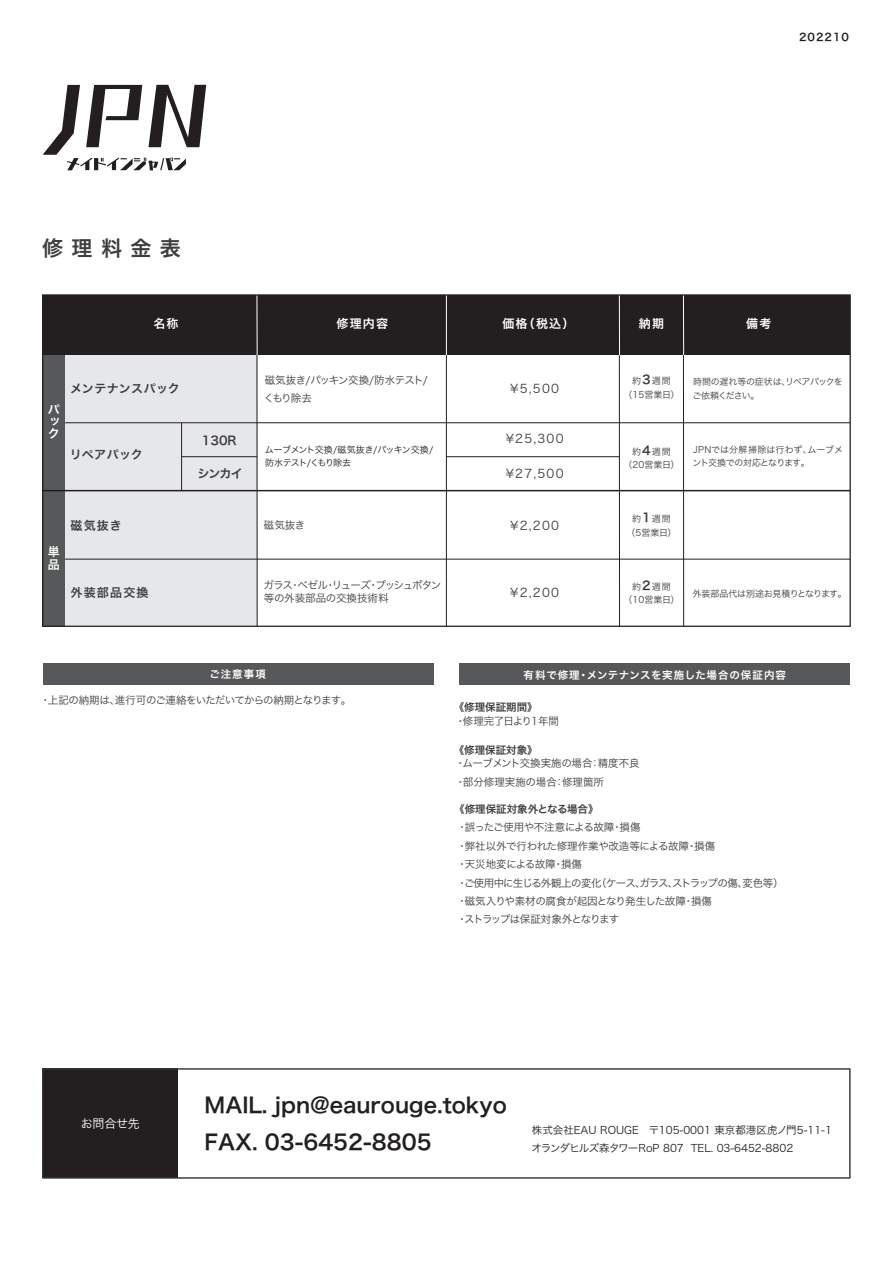
<style>
.page{position:relative;width:893px;height:1263px;background:#fff}
.page>*{position:absolute;margin:0;border:0;box-sizing:border-box;transform-origin:0 0}
.t1{font:21px/36.8px "Hira Kaku Pro N W6";color:#231f20}
.t2{font:21px "Hira Kaku Pro N W6";letter-spacing:.4em;color:#3e3e3f}
.t3{font:12px "Hira Kaku Pro N W6";letter-spacing:.03em;color:#3e3e3f}
.t4{font:12px "Hira Kaku Pro N W3";letter-spacing:.1em;color:#3e3e3f}
.t5{font:12px/12px "Hira Kaku Pro N W6";letter-spacing:.1em;color:#fff;text-align:justify}
.t6{font:12px "Hira Kaku Pro N W3";letter-spacing:-.025em;color:#fff}
.t7{font:10.5px/18.5px "Hira Kaku Pro N W3";letter-spacing:-.04em;color:#3e3e3f}
.t8{font:10.5px/18.3px "Hira Kaku Pro N W3";color:#231f20}
.t9{font:10.5px/18.3px "Hira Kaku Pro N W3";color:#3e3e3f}
.t10{font:10.5px "Hira Kaku Pro N W3";letter-spacing:-.07em;color:#3e3e3f}
.t11{font:10.5px "Hira Kaku Pro N W6";color:#3e3e3f}
.t12{font:10.5px "Hira Kaku Pro N W6";letter-spacing:.08em;color:#fff}
.t13{font:10.5px/18px "Hira Kaku Pro N W3";letter-spacing:-.065em;color:#3e3e3f}
.t14{font:10.5px "Hira Kaku Pro N W6";letter-spacing:.1em;color:#231f20}
.t15{font:9px/13.2px "Hira Kaku Pro N W3";letter-spacing:-.025em;color:#3e3e3f;text-align:center}
.t16{font:9px/13.5px "Hira Kaku Pro N W3";letter-spacing:-.045em;color:#231f20}
.s1{font-family:"Hira Kaku Pro N W6";font-size:12px}
</style>
<div class="page">
<div style="left:459px;top:663px;width:391px;height:22px;background:#57585a"></div>
<div style="left:43px;top:295px;width:807px;height:60px;background:#231f20"></div>
<div style="left:43px;top:355px;width:22px;height:271px;background:#57585a"></div>
<div style="left:65px;top:355px;width:192px;height:271px;background:#e6e7e9"></div>
<hr style="left:446px;top:456px;width:173px;height:1px;background:#231f20">
<hr style="left:182px;top:456px;width:75px;height:1px;background:#231f20">
<hr style="left:65px;top:422px;width:785px;height:1px;background:#231f20">
<hr style="left:65px;top:559px;width:785px;height:1px;background:#231f20">
<hr style="left:43px;top:490px;width:807px;height:1px;background:#231f20">
<hr style="left:181px;top:423px;width:1px;height:68px;background:#231f20">
<hr style="left:257px;top:355px;width:1px;height:271px;background:#231f20">
<hr style="left:619px;top:355px;width:1px;height:271px;background:#231f20">
<hr style="left:683px;top:355px;width:1px;height:271px;background:#231f20">
<hr style="left:446px;top:355px;width:1px;height:271px;background:#231f20">
<hr style="left:257px;top:295px;width:1px;height:60px;background:#fff">
<hr style="left:619px;top:295px;width:1px;height:60px;background:#fff">
<hr style="left:683px;top:295px;width:1px;height:60px;background:#fff">
<hr style="left:446px;top:295px;width:1px;height:60px;background:#fff">
<div style="left:43px;top:663px;width:390px;height:22px;background:#57585a"></div>
<div style="left:43px;top:1069px;width:135px;height:109px;background:#231f20"></div>
<div style="left:42px;top:1068px;width:808px;height:110px;border:1px solid #3e3e3f"></div>
<svg style="left:43px;top:85px;width:163px;height:85px"></svg>
<p class="t14" style="left:799px;top:28px;width:52px">202210</p>
<h1 class="t2" style="left:42px;top:229px;width:140px">修理料金表</h1>
<p class="t5" style="left:153px;top:317px;width:27px">名称</p>
<p class="t5" style="left:337px;top:317px;width:53px">修理内容</p>
<p class="t5" style="left:502px;top:317px;width:73px">価格（税込）</p>
<p class="t5" style="left:639px;top:317px;width:27px">納期</p>
<p class="t5" style="left:746px;top:317px;width:27px">備考</p>
<p class="t5" style="left:48px;top:403px;width:13px">パック</p>
<p class="t3" style="left:70px;top:378px;width:111px">メンテナンスパック</p>
<p class="t3" style="left:70px;top:444px;width:75px">リペアパック</p>
<p class="t3" style="left:202px;top:429px;width:36px">130R</p>
<p class="t3" style="left:197px;top:463px;width:47px">シンカイ</p>
<p class="t13" style="left:264px;top:371px;width:166px">磁気抜き/パッキン交換/防水テスト/くもり除去</p>
<p class="t16" style="left:265px;top:442px;width:170px">ムーブメント交換/磁気抜き/パッキン交換/防水テスト/くもり除去</p>
<p class="t4" style="left:510px;top:378px;width:50px">¥5,500</p>
<p class="t4" style="left:506px;top:428px;width:59px">¥25,300</p>
<p class="t4" style="left:506px;top:463px;width:59px">¥27,500</p>
<p class="t5" style="left:48px;top:544px;width:13px;line-height:13.2px">単品</p>
<p class="t3" style="left:71px;top:514px;width:53px">磁気抜き</p>
<p class="t4" style="left:510px;top:515px;width:50px">¥2,200</p>
<p class="t7" style="left:264px;top:515px;width:43px">磁気抜き</p>
<p class="t3" style="left:71px;top:581px;width:79px">外装部品交換</p>
<p class="t7" style="left:263px;top:577px;width:180px;line-height:13.5px">ガラス・ベゼル・リューズ・プッシュボタン等の外装部品の交換技術料</p>
<p class="t4" style="left:510px;top:581px;width:50px">¥2,200</p>
<p class="t15" style="left:632px;top:374px;width:40px">約<span class="s1">3</span>週間</p>
<p class="t15" style="left:624px;top:387px;width:58px">（15営業日）</p>
<p class="t15" style="left:632px;top:444px;width:40px">約<span class="s1">4</span>週間</p>
<p class="t15" style="left:624px;top:457px;width:58px">（20営業日）</p>
<p class="t15" style="left:626px;top:512px;width:52px">約<span class="s1">1</span>週間（5営業日）</p>
<p class="t15" style="left:624px;top:579px;width:58px">約<span class="s1">2</span>週間（10営業日）</p>
<p class="t15" style="left:692px;top:374px;width:152px;text-align:left">時間の遅れ等の症状は、リペアパックをご依頼ください。</p>
<p class="t15" style="left:692px;top:442px;width:152px;text-align:left">JPNでは分解掃除は行わず、ムーブメント交換での対応となります。</p>
<p class="t15" style="left:692px;top:586px;width:156px">外装部品代は別途お見積りとなります。</p>
<p class="t12" style="left:210px;top:664px;width:58px">ご注意事項</p>
<p class="t12" style="left:524px;top:665px;width:264px">有料で修理・メンテナンスを実施した場合の保証内容</p>
<p class="t10" style="left:40px;top:690px;width:313px">・上記の納期は、進行可のご連絡をいただいてからの納期となります。</p>
<p class="t11" style="left:454px;top:698px;width:85px">《修理保証期間》</p>
<p class="t11" style="left:454px;top:740px;width:85px">《修理保証対象》</p>
<p class="t7" style="left:455px;top:711px;width:106px">・修理完了日より1年間</p>
<p class="t9" style="left:455px;top:753px;width:186px">・ムーブメント交換実施の場合：精度不良・部分修理実施の場合：修理箇所</p>
<p class="t11" style="left:454px;top:799px;width:146px">《修理保証対象外となる場合》</p>
<p class="t7" style="left:457px;top:817px;width:328px">・誤ったご使用や不注意による故障・損傷<br>・弊社以外で行われた修理作業や改造等による故障・損傷<br>・天災地変による故障・損傷<br>・ご使用中に生じる外観上の変化（ケース、ガラス、ストラップの傷、変色等）・磁気入りや素材の腐食が起因となり発生した故障・損傷<br>・ストラップは保証対象外となります</p>
<p class="t6" style="left:81px;top:1113px;width:60px">お問合せ先</p>
<h1 class="t1" style="left:205px;top:1086px;width:304px">MAIL. jpn@eaurouge.tokyo<br>FAX. 03-6452-8805</h1>
<p class="t8" style="left:532px;top:1120px;width:302px">株式会社EAU ROUGE　〒105-0001 東京都港区虎ノ門5-11-1オランダヒルズ森タワーRoP 807 TEL. 03-6452-8802</p>
</div>
